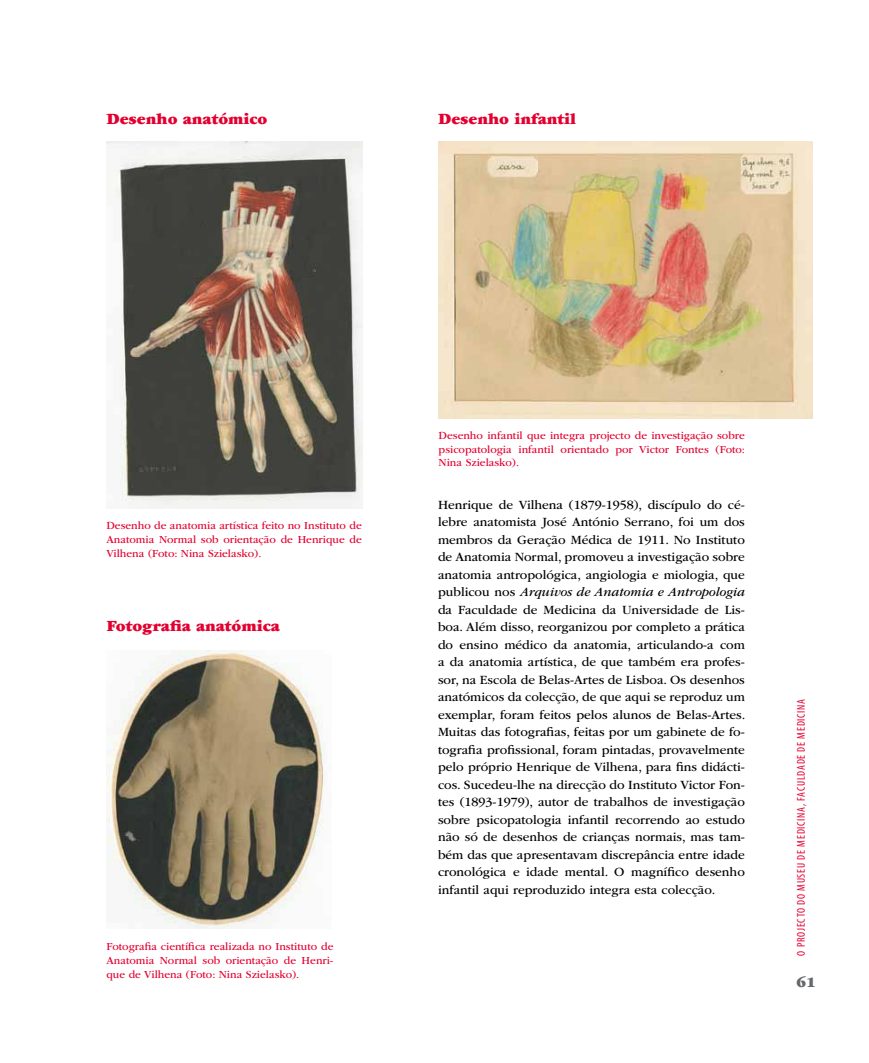
<style>
.page{position:relative;width:869px;height:1063px;background:#fff}
.page>*{position:absolute;margin:0;border:0;box-sizing:border-box;transform-origin:0 0}
.t1{font:16.25px "ITC Garamond Std Ult";color:#e20030}
.t2{font:15px "ITC Garamond Std Ult";color:#64686a}
.t3{font:13.12px/17.5px "ITC Garamond Std";color:#000;text-align:justify}
.t4{font:11.25px/13.8px "ITC Garamond Std";color:#e20030;text-align:justify}
.t5{font:condensed 11.25px "Myriad Pro";letter-spacing:.07em;color:#e20030}
.s1{font-style:italic}
</style>
<div class="page">
<img style="left:106px;top:141px;width:256px;height:368px">
<img style="left:106px;top:650px;width:218px;height:279px">
<img style="left:438px;top:141px;width:374px;height:278px">
<p class="t1" style="left:106px;top:109px;width:162px">Desenho anatómico</p>
<p class="t1" style="left:438px;top:109px;width:139px">Desenho infantil</p>
<p class="t4" style="left:106px;top:519px;width:257px">Desenho de anatomia artística feito no Instituto de Anatomia Normal sob orientação de Henrique de Vilhena (Foto: Nina Szielasko).</p>
<p class="t1" style="left:106px;top:617px;width:175px">Fotografia anatómica</p>
<p class="t4" style="left:106px;top:940px;width:228px">Fotografia científica realizada no Instituto de Anatomia Normal sob orientação de Henri‑ que de Vilhena (Foto: Nina Szielasko).</p>
<p class="t4" style="left:438px;top:429px;width:308px">Desenho infantil que integra projecto de investigação sobre psicopatologia infantil orientado por Victor Fontes (Foto:<br>Nina Szielasko).</p>
<p class="t3" style="left:438px;top:496px;width:309px">Henrique de Vilhena (1879‑1958), discípulo do cé‑ lebre anatomista José António Serrano, foi um dos membros da Geração Médica de 1911. No Instituto de Anatomia Normal, promoveu a investigação sobre anatomia antropológica, angiologia e miologia, que publicou nos <span class="s1">Arquivos de Anatomia e Antropologia </span>da Faculdade de Medicina da Universidade de Lis‑ boa. Além disso, reorganizou por completo a prática do ensino médico da anatomia, articulando‑a com a da anatomia artística, de que também era profes‑ sor, na Escola de Belas‑Artes de Lisboa. Os desenhos anatómicos da colecção, de que aqui se reproduz um exemplar, foram feitos pelos alunos de Belas‑Artes.<br>Muitas das fotografias, feitas por um gabinete de fo‑ tografia profissional, foram pintadas, provavelmente pelo próprio Henrique de Vilhena, para fins didácti‑ cos. Sucedeu‑lhe na direcção do Instituto Victor Fon‑ tes (1893‑1979), autor de trabalhos de investigação sobre psicopatologia infantil recorrendo ao estudo não só de desenhos de crianças normais, mas tam‑ bém das que apresentavam discrepância entre idade cronológica e idade mental. O magnífico desenho infantil aqui reproduzido integra esta colecção.</p>
<p class="t5" style="left:794px;top:956px;width:258px;rotate:-90deg">o projecto do museu de medicina, faculdade de medicina</p>
<p class="t2" style="left:796px;top:974px;width:21px">61</p>
</div>
